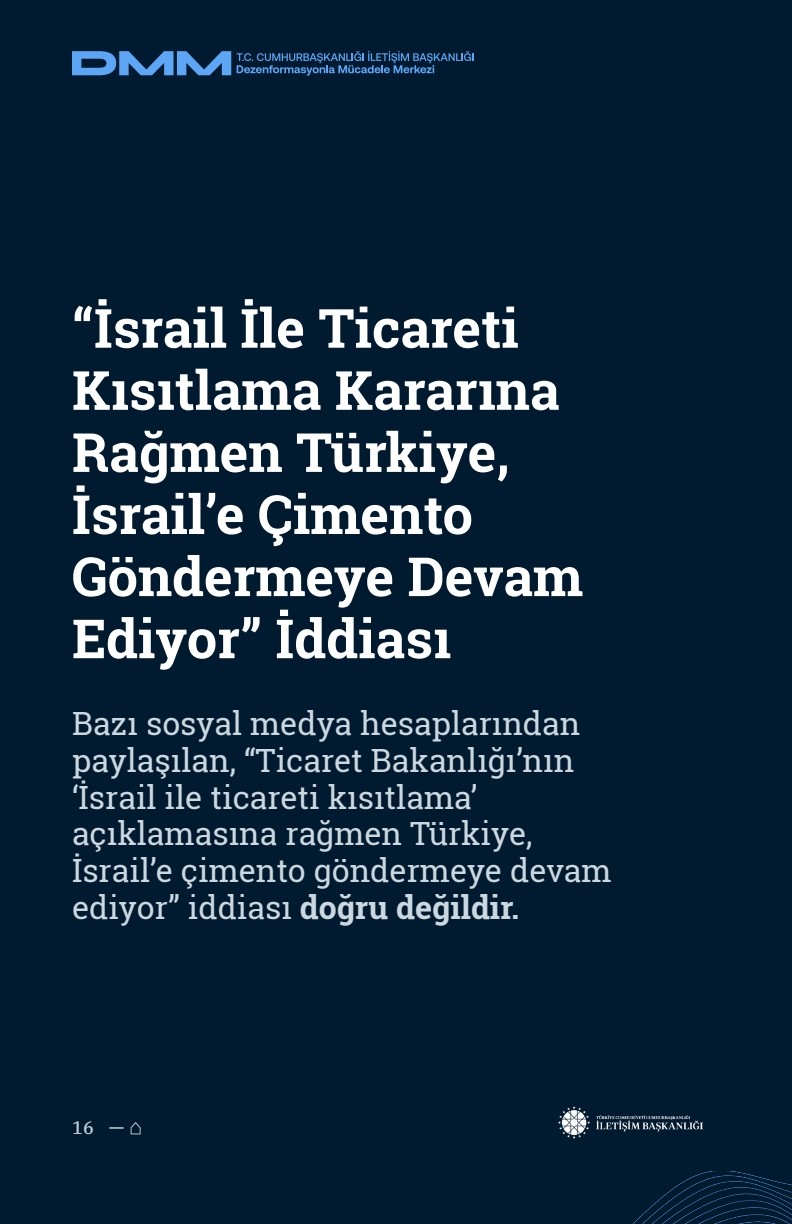
<style>
.page{position:relative;width:792px;height:1224px;background:#001a2f}
.page>*{position:absolute;margin:0;border:0;box-sizing:border-box;transform-origin:0 0}
.heading_2{font:700 54px/62px "Roboto Slab";color:#fff}
.heading_2-2{font:32px/36.8px "Roboto Slab";color:#ccd8e0}
.t1{font:500 18px "IBM Plex Serif";color:#bfccd6}
.s1{font-weight:700}
.s2{font-size:20px;color:#ccd9e0}
</style>
<div class="page">
<img style="left:633px;top:1171px;width:159px;height:53px">
<img style="left:558px;top:1106px;width:144px;height:32px">
<svg style="left:131px;top:1122px;width:10px;height:12px"></svg>
<svg style="left:72px;top:51px;width:159px;height:24px"></svg>
<svg style="left:237px;top:51px;width:237px;height:24px"></svg>
<p class="heading_2" style="left:72px;top:297px;width:513px">“İsrail İle Ticareti<br>Kısıtlama Kararına<br>Rağmen Türkiye,<br>İsrail’e Çimento<br>Göndermeye Devam<br>Ediyor” İddiası</p>
<p class="heading_2-2" style="left:72px;top:705px;width:541px">Bazı sosyal medya hesaplarından paylaşılan, “Ticaret Bakanlığı’nın ‘İsrail ile ticareti kısıtlama’ açıklamasına rağmen Türkiye, İsrail’e çimento göndermeye devam ediyor” iddiası <span class="s1">doğru değildir.</span></p>
<p class="t1" style="left:72px;top:1114px;width:54px">16 <span class="s2">—</span></p>
</div>
